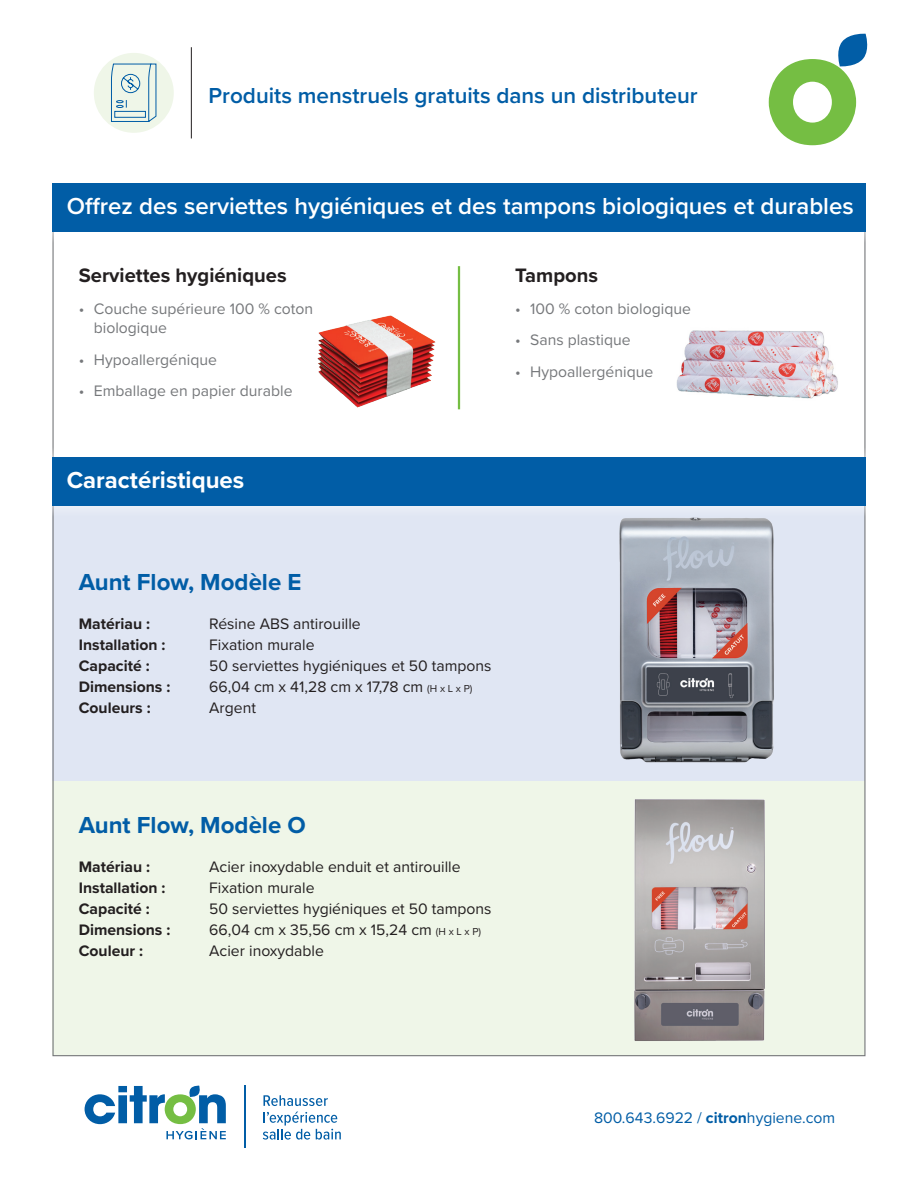
<style>
.page{position:relative;width:918px;height:1188px;background:#fff}
.page>*{position:absolute;margin:0;border:0;box-sizing:border-box;transform-origin:0 0}
.PS_-_h2{font:600 24px "Proxima Nova";color:#fff}
.t1{font:700 24px "Proxima Nova";color:#015da6}
.t2{font:700 24px "Proxima Nova";color:#fff}
.t3{font:600 22.5px "Proxima Nova";color:#015da6}
.PS_-_h4{font:700 20.1px "Proxima Nova";color:#231f20}
.PS_-_specs{font:15.75px "Proxima Nova";color:#231f20}
.PS_-_bod{font:15.75px/19.5px "Proxima Nova";color:#76787b}
.PS_-_specs-2{font:700 15.75px "Proxima Nova";color:#231f20}
.t4{font:15.75px "Proxima Nova";color:#015da6}
.s1{font-size:10.5px}
.s2{font-weight:700}
</style>
<div class="page">
<svg style="left:769px;top:33px;width:99px;height:112px"></svg>
<div style="left:94px;top:53px;width:80px;height:80px;background:#eff6e8;border-radius:50%"></div>
<hr style="left:191px;top:47px;width:1px;height:91px;background:#231f20">
<svg style="left:111px;top:63px;width:46px;height:59px"></svg>
<hr style="left:244px;top:1086px;width:1px;height:62px;background:#015da6">
<svg style="left:85px;top:1085px;width:141px;height:54px"></svg>
<svg style="left:263px;top:1095px;width:65px;height:11px"></svg>
<svg style="left:263px;top:1112px;width:78px;height:28px"></svg>
<div style="left:53px;top:781px;width:812px;height:275px;background:#eff6e8"></div>
<div style="left:53px;top:506px;width:812px;height:275px;background:#e0e6f3"></div>
<div style="left:52px;top:184px;width:814px;height:48px;background:#015da6"></div>
<img style="left:676px;top:330px;width:162px;height:69px">
<img style="left:317px;top:315px;width:119px;height:93px">
<hr style="left:458px;top:266px;width:2px;height:143px;background:#75be43">
<img style="left:619px;top:517px;width:155px;height:246px">
<div style="left:42px;top:447px;width:834px;height:70px;background:#fff;opacity:.75"></div>
<div style="left:52px;top:458px;width:814px;height:48px;background:#015da6"></div>
<img style="left:565px;top:799px;width:269px;height:258px">
<h2 class="t3" style="left:209px;top:78px;width:491px">Produits menstruels gratuits dans un distributeur</h2>
<p class="PS_-_h2" style="left:67px;top:188px;width:788px">Offrez des serviettes hygiéniques et des tampons biologiques et durables</p>
<p class="PS_-_h4" style="left:79px;top:260px;width:209px">Serviettes hygiéniques</p>
<p class="PS_-_bod" style="left:94px;top:298px;width:221px;text-indent:-15px">• Couche supérieure 100 % coton biologique</p>
<p class="PS_-_bod" style="left:79px;top:349px;width:140px">• Hypoallergénique</p>
<p class="PS_-_bod" style="left:79px;top:380px;width:215px">• Emballage en papier durable</p>
<p class="t2" style="left:67px;top:462px;width:179px">Caractéristiques</p>
<p class="PS_-_h4" style="left:515px;top:260px;width:84px">Tampons</p>
<p class="PS_-_bod" style="left:515px;top:298px;width:177px">• 100 % coton biologique</p>
<p class="PS_-_bod" style="left:515px;top:329px;width:117px">• Sans plastique</p>
<p class="PS_-_bod" style="left:515px;top:361px;width:140px">• Hypoallergénique</p>
<p class="t1" style="left:79px;top:564px;width:224px">Aunt Flow, Modèle E</p>
<p class="PS_-_specs-2" style="left:79px;top:612px;width:73px">Matériau :</p>
<p class="PS_-_specs" style="left:209px;top:612px;width:153px">Résine ABS antirouille</p>
<p class="PS_-_specs-2" style="left:79px;top:633px;width:88px">Installation :</p>
<p class="PS_-_specs" style="left:209px;top:633px;width:107px">Fixation murale</p>
<p class="PS_-_specs-2" style="left:79px;top:654px;width:73px">Capacité :</p>
<p class="PS_-_specs" style="left:209px;top:654px;width:284px">50 serviettes hygiéniques et 50 tampons</p>
<p class="PS_-_specs-2" style="left:79px;top:675px;width:93px">Dimensions :</p>
<p class="PS_-_specs" style="left:209px;top:675px;width:265px">66,04 cm x 41,28 cm x 17,78 cm <span class="s1">(H x L x P)</span></p>
<p class="PS_-_specs-2" style="left:79px;top:696px;width:73px">Couleurs :</p>
<p class="PS_-_specs" style="left:209px;top:696px;width:48px">Argent</p>
<p class="t1" style="left:79px;top:808px;width:229px">Aunt Flow, Modèle O</p>
<p class="PS_-_specs-2" style="left:79px;top:855px;width:73px">Matériau :</p>
<p class="PS_-_specs" style="left:209px;top:855px;width:253px">Acier inoxydable enduit et antirouille</p>
<p class="PS_-_specs-2" style="left:79px;top:876px;width:88px">Installation :</p>
<p class="PS_-_specs" style="left:209px;top:876px;width:107px">Fixation murale</p>
<p class="PS_-_specs-2" style="left:79px;top:897px;width:73px">Capacité :</p>
<p class="PS_-_specs" style="left:209px;top:897px;width:284px">50 serviettes hygiéniques et 50 tampons</p>
<p class="PS_-_specs-2" style="left:79px;top:918px;width:93px">Dimensions :</p>
<p class="PS_-_specs" style="left:209px;top:918px;width:273px">66,04 cm x 35,56 cm x 15,24 cm <span class="s1">(H x L x P)</span></p>
<p class="PS_-_specs-2" style="left:79px;top:939px;width:66px">Couleur :</p>
<p class="PS_-_specs" style="left:209px;top:939px;width:116px">Acier inoxydable</p>
<p class="t4" style="left:594px;top:1106px;width:243px">800.643.6922 / <span class="s2">citron</span>hygiene.com</p>
</div>
